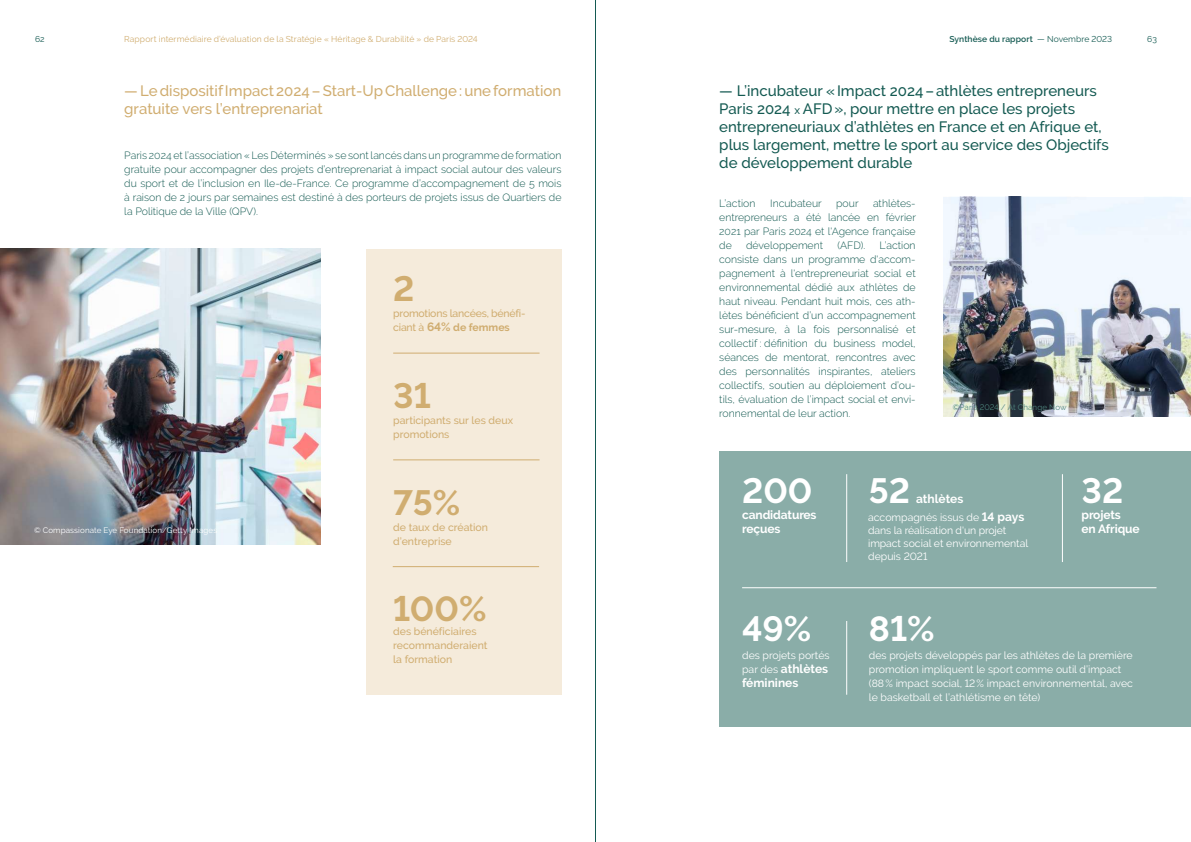
<style>
.page{position:relative;width:1191px;height:842px;background:#fff}
.page>*{position:absolute;margin:0;border:0;box-sizing:border-box;transform-origin:0 0}
.t1{font:700 35px "Raleway";color:#fff}
.t2{font:700 35px "Raleway";color:#d0ad70}
.t3{font:500 15px/18px "Raleway";color:#145a52}
.t4{font:500 15px/18px "Raleway";color:#d0ad70}
.t5{font:700 12px/14px "Raleway";letter-spacing:-.01em;color:#fff}
.t6{font:300 10.5px/14px "Raleway";color:#145a52;text-align:justify}
.t7{font:10.5px/13px "Raleway";color:#fff}
.t8{font:500 10.5px/14px "Raleway";color:#d0ad70}
.t9{font:500 10.5px/14px "Raleway";letter-spacing:-.02em;color:#d0ad70}
.t10{font:8.5px "Raleway";letter-spacing:.01em;color:#d0ad70}
.t11{font:600 8.5px "Raleway";letter-spacing:.01em;color:#145a52}
.t12{font:8.5px "Raleway";color:#145a52}
.t13{font:8px "Raleway";letter-spacing:.015em;color:#fff}
.t14{font:8px "Raleway";letter-spacing:.015em;color:#4f857d}
.s1{font-weight:400}
.s2{font-weight:700;font-size:12px}
.s3{font-weight:700}
.s4{font-size:11px}
.s5{font-weight:400;font-size:10.5px}
</style>
<div class="page">
<hr style="left:595px;top:0;width:1px;height:842px;background:#145a52">
<div style="left:366px;top:249px;width:195px;height:445px;background:#f5ebdb"></div>
<hr style="left:393px;top:353px;width:146px;height:1px;background:#d0ad70">
<hr style="left:393px;top:460px;width:146px;height:1px;background:#d0ad70">
<hr style="left:393px;top:566px;width:146px;height:1px;background:#d0ad70">
<img style="left:0;top:249px;width:320px;height:296px">
<img style="left:943px;top:197px;width:248px;height:220px">
<div style="left:719px;top:451px;width:472px;height:275px;background:#8aada8"></div>
<hr style="left:846px;top:474px;width:1px;height:88px;background:#fff">
<hr style="left:846px;top:621px;width:1px;height:74px;background:#fff">
<hr style="left:1062px;top:474px;width:1px;height:88px;background:#fff">
<hr style="left:742px;top:587px;width:414px;height:1px;background:#fff">
<p class="t12" style="left:35px;top:34px;width:11px">62</p>
<p class="t10" style="left:124px;top:34px;width:355px">Rapport intermédiaire d’évaluation de la Stratégie « Héritage &amp; Durabilité » de Paris 2024</p>
<p class="t11" style="left:949px;top:34px;width:164px">Synthèse du rapport <span class="s1">— Novembre 2023</span></p>
<p class="t12" style="left:1147px;top:34px;width:11px">63</p>
<h2 class="t4" style="left:124px;top:82px;width:438px">— Le dispositif Impact 2024 – Start-Up Challenge : une formation gratuite vers l’entreprenariat</h2>
<p class="t6" style="left:124px;top:148px;width:439px">Paris 2024 et l’association « Les Déterminés » se sont lancés dans un programme de formation gratuite pour accompagner des projets d’entreprenariat à impact social autour des valeurs du sport et de l’inclusion en Ile-de-France. Ce programme d’accompagnement de 5 mois à raison de 2 jours par semaines est destiné à des porteurs de projets issus de Quartiers de la Politique de la Ville (QPV).</p>
<h1 class="t2" style="left:393px;top:269px;width:23px">2</h1>
<p class="t9" style="left:393px;top:306px;width:134px">promotions lancées, bénéfi&shy;ciant à <span class="s2">64%</span> <span class="s3">de femmes</span></p>
<p class="t13" style="left:34px;top:526px;width:185px">© Compassionate Eye Foundation/Getty Images</p>
<h1 class="t2" style="left:393px;top:376px;width:39px">31</h1>
<p class="t8" style="left:393px;top:413px;width:121px">participants sur les deux promotions</p>
<h1 class="t2" style="left:393px;top:482px;width:69px">75%</h1>
<p class="t8" style="left:393px;top:520px;width:96px">de taux de création d’entreprise</p>
<h1 class="t2" style="left:393px;top:589px;width:95px">100%</h1>
<p class="t8" style="left:393px;top:625px;width:96px">des bénéficiaires recommanderaient la formation</p>
<p class="t3" style="left:719px;top:82px;width:391px">— L’incubateur «Impact 2024–athlètes entrepreneurs Paris 2024 <span class="s4">x</span> AFD», pour mettre en place les projets entrepreneuriaux d’athlètes en France et en Afrique et, plus largement, mettre le sport au service des Objectifs de développement durable</p>
<p class="t6" style="left:719px;top:196px;width:38px">L’action</p>
<p class="t6" style="left:770px;top:196px;width:53px">Incubateur</p>
<p class="t6" style="left:836px;top:196px;width:24px">pour</p>
<p class="t6" style="left:719px;top:196px;width:198px;text-indent:154px">athlètes&shy;entrepreneurs a été lancée en février 2021 par Paris 2024 et l'Agence française de</p>
<p class="t6" style="left:746px;top:238px;width:78px">développement</p>
<p class="t6" style="left:837px;top:238px;width:29px">(AFD).</p>
<p class="t6" style="left:719px;top:238px;width:198px;text-indent:160px">L’action consiste dans un programme d'accom&shy;pagnement à l'entrepreneuriat social et environnemental dédié aux athlètes de haut niveau. Pendant huit mois, ces ath&shy;lètes bénéficient d’un accompagnement sur-mesure, à la fois personnalisé et collectif : définition du business model, séances de mentorat, rencontres avec des personnalités inspirantes, ateliers collectifs, soutien au déploiement d’ou&shy;tils, évaluation de l’impact social et envi&shy;ronnemental de leur action.</p>
<p class="t14" style="left:952px;top:403px;width:115px">©Paris 2024 / At Change Now</p>
<h1 class="t1" style="left:742px;top:471px;width:72px">200</h1>
<p class="t5" style="left:742px;top:508px;width:76px">candidatures reçues</p>
<h1 class="t1" style="left:869px;top:471px;width:43px">52</h1>
<p class="t5" style="left:916px;top:492px;width:49px">athlètes</p>
<p class="t7" style="left:868px;top:511px;width:162px">accompagnés issus de <span class="s2">14 pays </span>dans la réalisation d'un projet impact social et environnemental depuis 2021</p>
<h1 class="t1" style="left:742px;top:609px;width:71px">49%</h1>
<h1 class="t1" style="left:869px;top:609px;width:67px">81%</h1>
<h1 class="t1" style="left:1081px;top:471px;width:43px">32</h1>
<p class="t5" style="left:1081px;top:508px;width:60px">projets<br>en Afrique</p>
<p class="t7" style="left:742px;top:648px;width:89px">des projets portés</p>
<p class="t5" style="left:742px;top:661px;width:88px"><span class="s5">par des</span> athlètes féminines</p>
<p class="t7" style="left:869px;top:648px;width:265px;line-height:14px">des projets développés par les athlètes de la première promotion impliquent le sport comme outil d’impact (88% impact social, 12% impact environnemental, avec le basketball et l’athlétisme en tête)</p>
</div>
